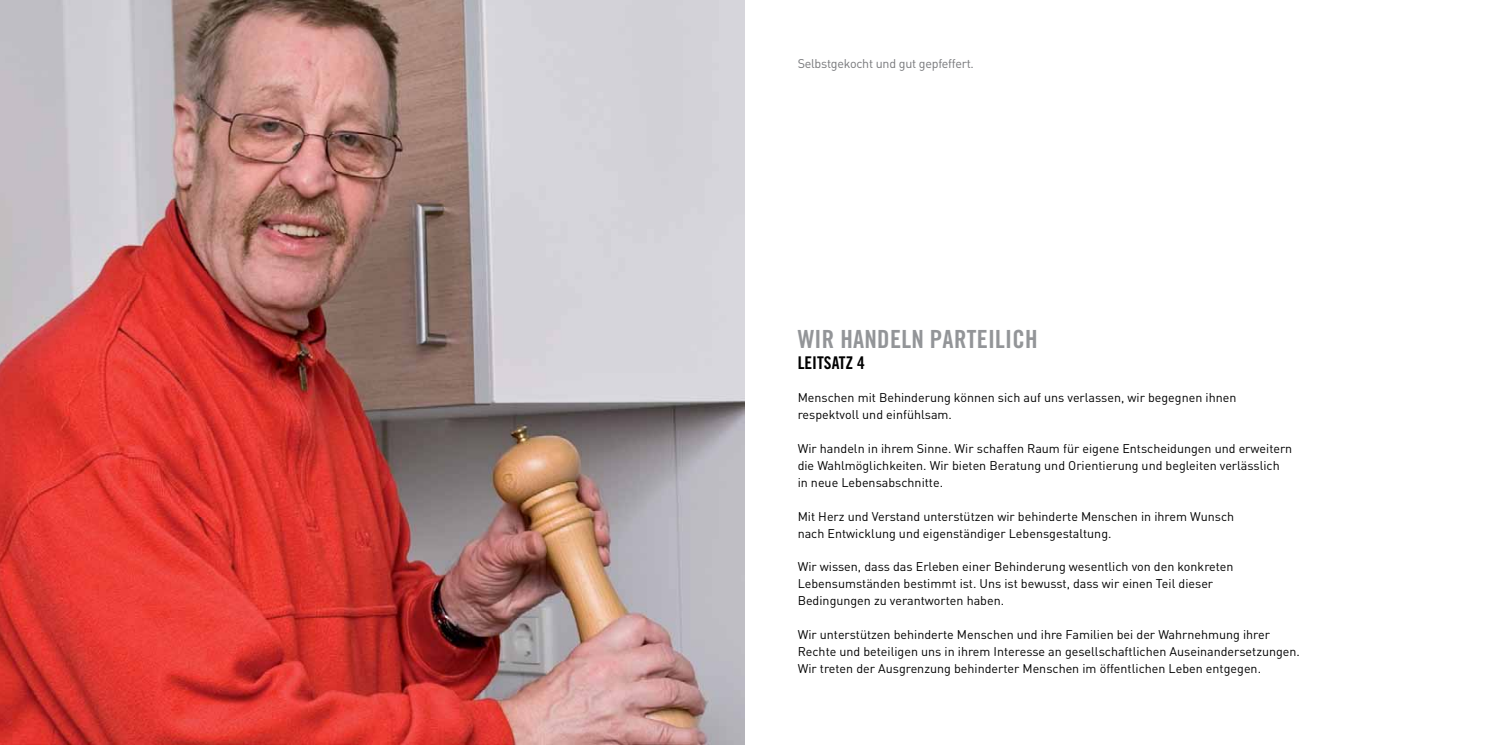
<style>
.page{position:relative;width:1489px;height:745px;background:#fff}
.page>*{position:absolute;margin:0;border:0;box-sizing:border-box;transform-origin:0 0}
.t1{font:25px "Trade Gothic Bold Cond Twenty";letter-spacing:.01em;color:#939598}
.t2{font:17.5px "Trade Gothic Bold Cond Twenty";color:#000}
.t3{font:12.5px/16.9px "DIN";color:#000}
.t4{font:12.5px "DIN";letter-spacing:-.02em;color:#77787b}
</style>
<div class="page">
<img style="left:0;top:0;width:744px;height:744px">
<p class="t4" style="left:797px;top:56px;width:178px">Selbstgekocht und gut gepfeffert.</p>
<h1 class="t1" style="left:797px;top:323px;width:156px">WIR HANDELN PARTEI</h1>
<h1 class="t1" style="left:995px;top:323px;width:21px">LICH</h1>
<h2 class="t2" style="left:797px;top:351px;width:69px">LEITSATZ 4</h2>
<p class="t3" style="left:797px;top:389px;width:440px">Menschen mit Behinderung können sich auf uns verlassen, wir begegnen ihnen respektvoll und einfühlsam.</p>
<p class="t3" style="left:797px;top:439px;width:496px">Wir handeln in ihrem Sinne. Wir schaffen Raum für eigene Entscheidungen und erweitern die Wahlmöglichkeiten. Wir bieten Beratung und Orientierung und begleiten verlässlich in neue Lebensabschnitte.</p>
<p class="t3" style="left:797px;top:507px;width:438px">Mit Herz und Verstand unterstützen wir behinderte Menschen in ihrem Wunsch nach Entwicklung und eigenständiger Lebensgestaltung.</p>
<p class="t3" style="left:797px;top:558px;width:437px">Wir wissen, dass das Erleben einer Behinderung wesentlich von den konkreten<br>Lebensumständen bestimmt ist. Uns ist bewusst, dass wir einen Teil dieser<br>Bedingungen zu verantworten haben.</p>
<p class="t3" style="left:797px;top:625px;width:504px">Wir unterstützen behinderte Menschen und ihre Familien bei der Wahrnehmung ihrer<br>Rechte und beteiligen uns in ihrem Interesse an gesellschaftlichen Auseinandersetzungen.<br>Wir treten der Ausgrenzung behinderter Menschen im öffentlichen Leben entgegen.</p>
</div>
